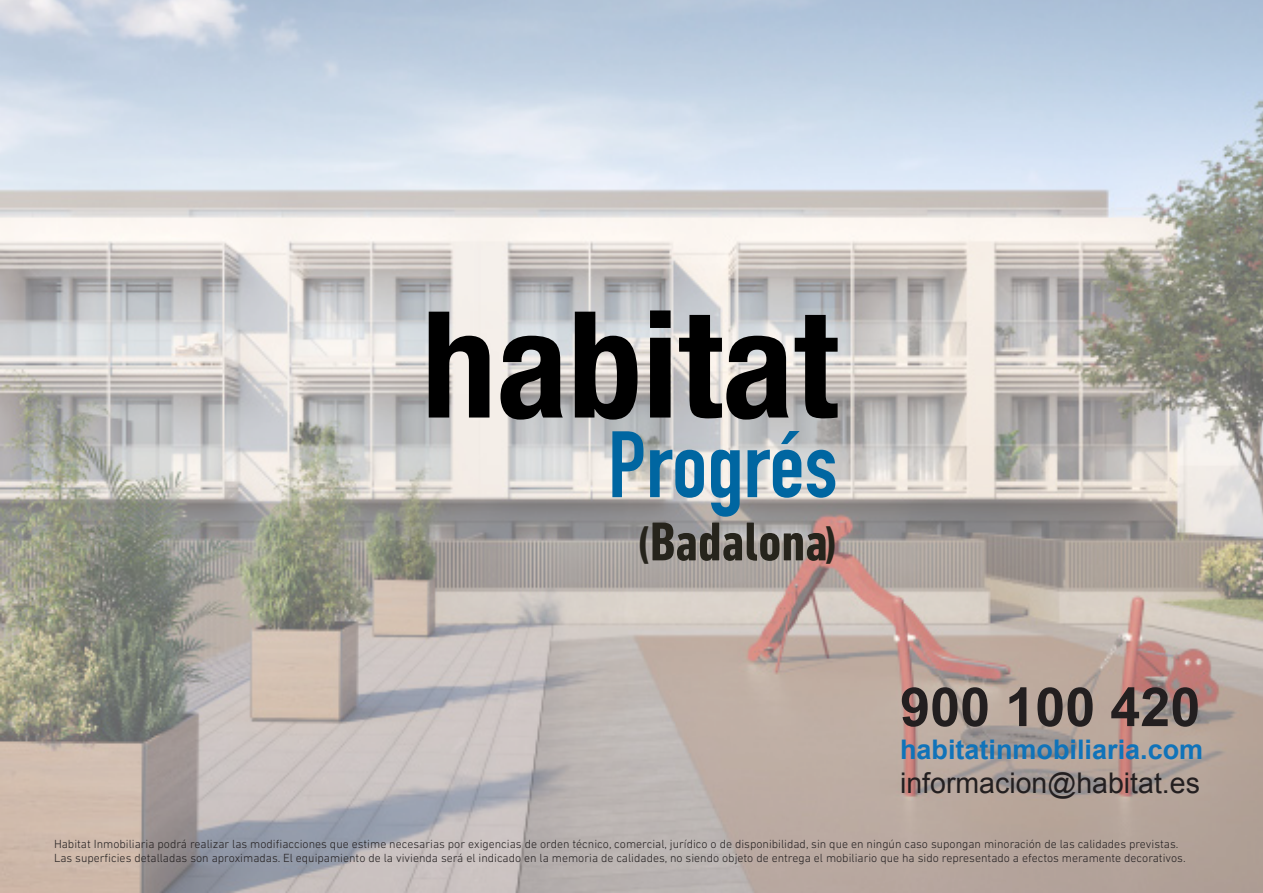
<style>
.page{position:relative;width:1263px;height:893px;background:#fff}
.page>*{position:absolute;margin:0;border:0;box-sizing:border-box;transform-origin:0 0}
.t1{font:700 92.55px "DIN Condensed";color:#0066a1}
.t2{font:700 condensed 55.65px "DIN Next LT Pro";color:#26241c}
.t3{font:700 54px "Arial";color:#231f20}
.t4{font:28.5px "Arial";color:#231f20}
.t5{font:700 27px "Arial";color:#1073b9}
.t6{font:300 12px/14.4px "DIN Next LT Pro";color:#231f20}
.s1{font-size:45.6px}
</style>
<div class="page">
<img style="left:0;top:0;width:1263px;height:893px">
<svg style="left:429px;top:312px;width:60px;height:105px;background:#585654"></svg>
<svg style="left:500px;top:336px;width:63px;height:84px;background:#484847"></svg>
<svg style="left:575px;top:312px;width:62px;height:108px;background:#4a494a"></svg>
<svg style="left:650px;top:310px;width:21px;height:107px;background:#181818"></svg>
<svg style="left:679px;top:315px;width:110px;height:105px;background:#666564"></svg>
<svg style="left:795px;top:315px;width:43px;height:103px;background:#545353"></svg>
<h1 class="t1" style="left:608px;top:402px;width:231px">Progrés</h1>
<h2 class="t2" style="left:637px;top:510px;width:202px"><span class="s1">(</span>Badalona<span class="s1">)</span></h2>
<h3 class="t3" style="left:900px;top:671px;width:302px">900 100 420</h3>
<h3 class="t5" style="left:900px;top:731px;width:305px">habitatinmobiliaria.com</h3>
<h3 class="t4" style="left:900px;top:764px;width:301px">informacion@habitat.es</h3>
<p class="t6" style="left:54px;top:837px;width:1133px">Habitat Inmobiliaria podrá realizar las modifiacciones que estime necesarias por exigencias de orden técnico, comercial, jurídico o de disponibilidad, sin que en ningún caso supongan minoración de las calidades previstas.<br>Las superficies detalladas son aproximadas. El equipamiento de la vivienda será el indicado en la memoria de calidades, no siendo objeto de entrega el mobiliario que ha sido representado a efectos meramente decorativos.</p>
</div>
